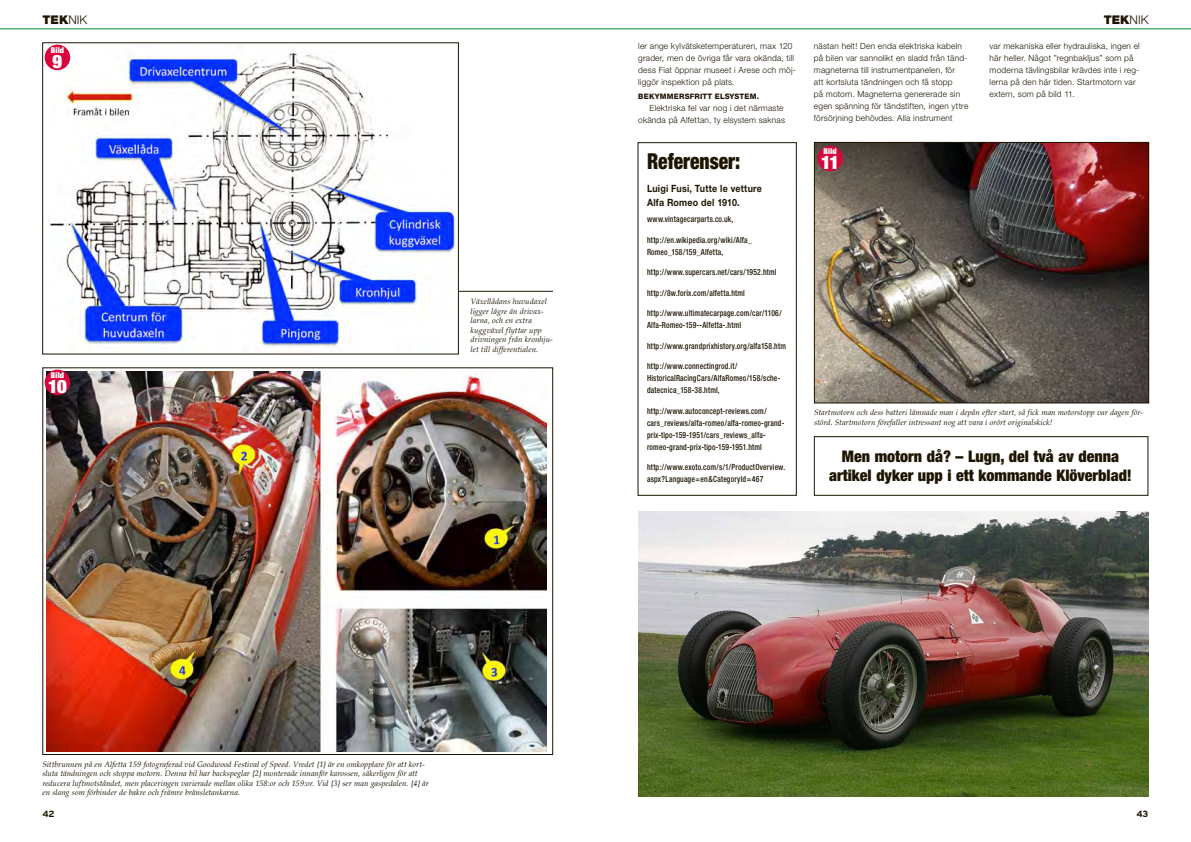
<style>
.page{position:relative;width:1191px;height:842px;background:#fff}
.page>*{position:absolute;margin:0;border:0;box-sizing:border-box;transform-origin:0 0}
.t1{font:900 condensed 22px "Helvetica Neue";color:#1d1400;scale:.89 1}
.t2{font:900 expanded 18.5px "Helvetica Neue";color:#fff}
.t3{font:900 condensed 16px/19.2px "Helvetica Neue";color:#1d1400;text-align:center}
.t4{font:900 12px "Helvetica Neue";color:#1d1400}
.t5{font:700 10px/14px "Helvetica Neue";letter-spacing:.025em;color:#1d1400;scale:.89 1}
.t6{font:700 9px "Interstate";color:#1d1400}
.t7{font:300 8.5px/12px "Helvetica Neue";letter-spacing:.025em;color:#1d1400}
.t8{font:500 condensed 8.5px/12px "Helvetica Neue";letter-spacing:.025em;color:#1d1400;scale:.89 1}
.t9{font:italic 8px/9.5px "Book Antiqua";letter-spacing:.005em;color:#1d1400}
.t10{font:900 expanded 8px "Helvetica Neue";letter-spacing:.02em;color:#fff}
.t11{font:800 7.5px "Helvetica Neue";letter-spacing:.03em;color:#1d1400}
.s1{font-weight:300}
</style>
<div class="page">
<div style="left:814px;top:436px;width:334px;height:60px;border:1px solid #1d1400"></div>
<hr style="left:451px;top:291px;width:102px;height:1px;background:#1d1400">
<hr style="left:0;top:28px;width:1191px;height:1px;background:#00852f">
<img style="left:44px;top:45px;width:413px;height:307px">
<div style="left:42px;top:43px;width:417px;height:311px;border:1px solid #1d1400"></div>
<img style="left:47px;top:371px;width:499px;height:380px">
<img style="left:816px;top:144px;width:331px;height:257px">
<div style="left:814px;top:142px;width:335px;height:261px;border:1px solid #1d1400"></div>
<div style="left:45px;top:45px;width:25px;height:25px;background:#d7063d;border-radius:50%"></div>
<div style="left:45px;top:370px;width:25px;height:25px;background:#d7063d;border-radius:50%"></div>
<div style="left:817px;top:146px;width:26px;height:25px;background:#d7063d;border-radius:50%"></div>
<div style="left:637px;top:142px;width:160px;height:354px;border:1px solid #1d1400"></div>
<img style="left:638px;top:511px;width:511px;height:286px">
<h3 class="t4" style="left:43px;top:12px;width:46px">TEK<span class="s1">NIK</span></h3>
<h3 class="t4" style="left:1103px;top:12px;width:46px">TEK<span class="s1">NIK</span></h3>
<p class="t10" style="left:51px;top:45px;width:15px">Bild</p>
<h2 class="t2" style="left:53px;top:50px;width:11px">9</h2>
<p class="t10" style="left:51px;top:370px;width:15px">Bild</p>
<h2 class="t2" style="left:48px;top:374px;width:20px">10</h2>
<p class="t9" style="left:470px;top:297px;width:84px">Växellådans huvudaxel ligger lägre än drivax&shy;larna, och en extra kuggväxel flyttar upp drivningen från kronhju&shy;let till differentialen.</p>
<p class="t7" style="left:638px;top:40px;width:159px">ler ange kylvätsketemperaturen, max 120 grader, men de övriga får vara okända, till dess Fiat öppnar museet i Arese och möj&shy;liggör inspektion på plats.</p>
<p class="t11" style="left:638px;top:92px;width:122px">BEKYMMERSFRITT ELSYSTEM.</p>
<p class="t7" style="left:638px;top:102px;width:148px;text-align:right">Elektriska fel var nog i det närmaste okända på Alfettan, ty elsystem saknas</p>
<p class="t7" style="left:814px;top:40px;width:156px">nästan helt! Den enda elektriska kabeln på bilen var sannolikt en sladd från tänd&shy;magneterna till instrumentpanelen, för<br>att kortsluta tändningen och få stopp<br>på motorn. Magneterna genererade sin egen spänning för tändstiften, ingen yttre försörjning behövdes. Alla instrument</p>
<p class="t7" style="left:989px;top:40px;width:152px">var mekaniska eller hydrauliska, ingen el här heller. Något ”regnbakljus” som på moderna tävlingsbilar krävdes inte i reg&shy;lerna på den här tiden. Startmotorn var extern, som på bild 11.</p>
<p class="t10" style="left:823px;top:146px;width:15px">Bild</p>
<h1 class="t1" style="left:647px;top:148px;width:106px">Referenser:</h1>
<h2 class="t2" style="left:821px;top:151px;width:20px">11</h2>
<p class="t5" style="left:647px;top:181px;width:131px">Luigi Fusi, Tutte le vetture<br>Alfa Romeo del 1910.</p>
<p class="t8" style="left:647px;top:213px;width:99px">www.vintagecarparts.co.uk,</p>
<p class="t8" style="left:647px;top:234px;width:119px">http://en.wikipedia.org/wiki/Alfa_<br>Romeo_158/159_Alfetta,</p>
<p class="t8" style="left:647px;top:266px;width:147px">http://www.supercars.net/cars/1952.html</p>
<p class="t8" style="left:647px;top:287px;width:111px">http://8w.forix.com/alfetta.html</p>
<p class="t8" style="left:647px;top:307px;width:153px">http://www.ultimatecarpage.com/car/1106/<br>Alfa-Romeo-159--Alfetta-.html</p>
<p class="t8" style="left:647px;top:340px;width:158px">http://www.grandprixhistory.org/alfa158.htm</p>
<p class="t8" style="left:647px;top:360px;width:151px">http://www.connectingrod.it/<br>HistoricalRacingCars/AlfaRomeo/158/sche&shy;datecnica_158-38.html,</p>
<p class="t8" style="left:647px;top:405px;width:156px">http://www.autoconcept-reviews.com/ cars_reviews/alfa-romeo/alfa-romeo-grand&shy;prix-tipo-159-1951/cars_reviews_alfa&shy;romeo-grand-prix-tipo-159-1951.html</p>
<p class="t8" style="left:647px;top:461px;width:157px">http://www.exoto.com/s/1/ProductOverview. aspx?Language=en&amp;CategoryId=467</p>
<p class="t9" style="left:814px;top:408px;width:331px">Startmotorn och dess batteri lämnade man i depån efter start, så fick man motorstopp var dagen för&shy;störd. Startmotorn förefaller intressant nog att vara i orört originalskick!</p>
<h3 class="t3" style="left:829px;top:447px;width:304px">Men motorn då? – Lugn, del två av denna artikel dyker upp i ett kommande Klöverblad!</h3>
<p class="t9" style="left:42px;top:759px;width:388px">Sittbrunnen på en Alfetta 159 fotograferad vid Goodwood Festival of Speed. Vredet {1} är en omkopplare för att kort&shy;sluta tändningen och stoppa motorn. Denna bil har backspeglar {2} monterade innanför karossen, säkerligen för att reducera luftmotståndet, men placeringen varierade mellan olika 158:or och 159:or. Vid {3} ser man gaspedalen. {4} är en slang som förbinder de bakre och främre bränsletankarna.</p>
<p class="t6" style="left:43px;top:809px;width:14px">42</p>
<p class="t6" style="left:1136px;top:808px;width:14px">43</p>
</div>
